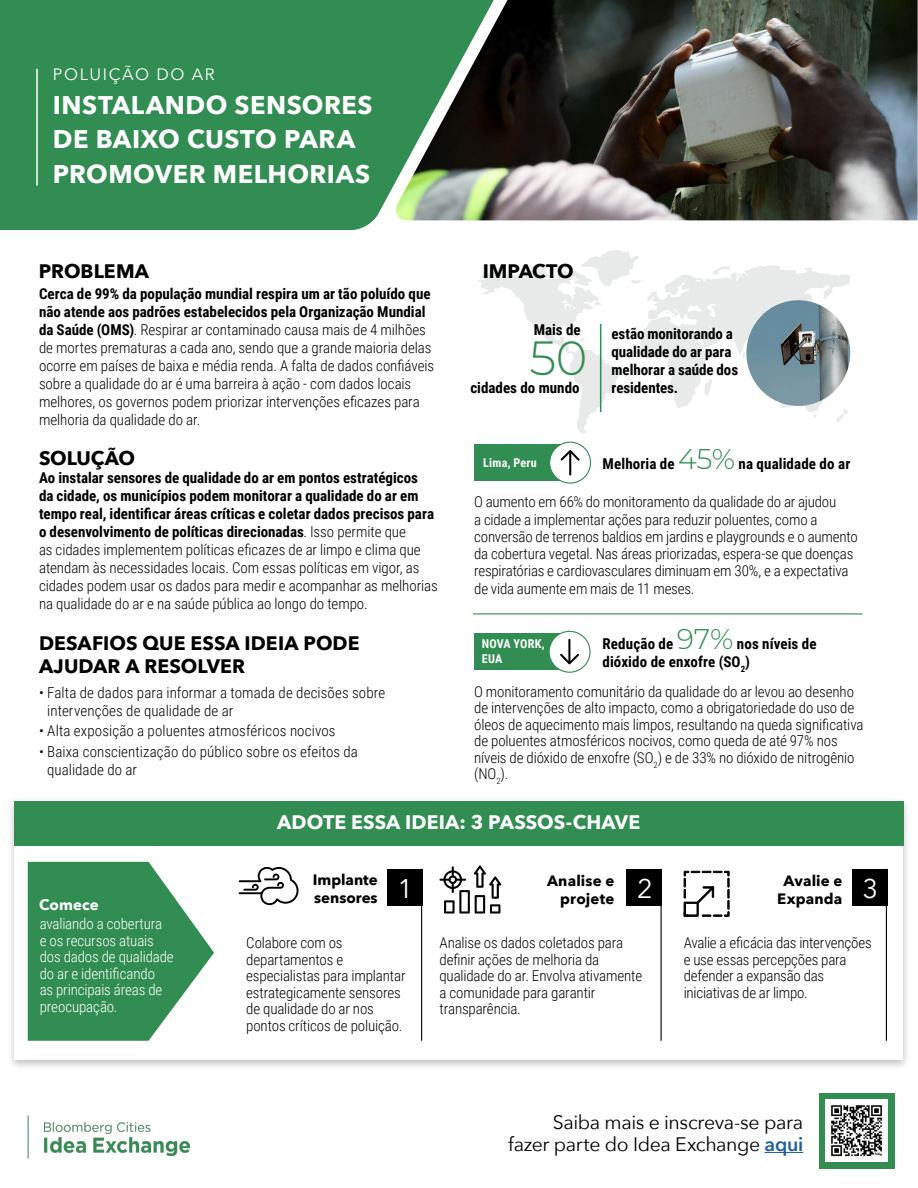
<style>
.page{position:relative;width:918px;height:1188px;background:#fff}
.page>*{position:absolute;margin:0;border:0;box-sizing:border-box;transform-origin:0 0}
.t1{font:300 48px "Montserrat";color:#328d52}
.t2{font:27px "Avenir Next";color:#fff}
.t3{font:700 25.5px/34.5px "Avenir Next";letter-spacing:.015em;color:#fff}
.t4{font:700 19.5px/22.5px "Avenir Next";color:#000}
.t5{font:19.5px/22.5px "Avenir Next";letter-spacing:-.02em;color:#000;text-align:right}
.t6{font:700 19.5px "Avenir Next";color:#fff}
.t7{font:16.5px "Avenir Next";letter-spacing:.1em;color:#fff}
.t8{font:300 15px/16.5px "Roboto Condensed";letter-spacing:-.01em;color:#000}
.t9{font:700 15px/18px "Roboto Condensed";color:#000}
.t10{font:300 15px/16.5px "Roboto Condensed";letter-spacing:-.01em;color:#fff}
.t11{font:700 15px/18px "Avenir Next";letter-spacing:.01em;color:#000}
.t12{font:700 15px "Avenir Next";letter-spacing:.01em;color:#fff}
.t13{font:700 12.15px/14.5px "Roboto Condensed";letter-spacing:.015em;color:#fff}
.s1{font-weight:700}
.s2{font-family:"Montserrat";font-weight:300;font-size:28.5px;color:#328d52}
.s3{font-weight:600;color:#215e9e}
</style>
<div class="page">
<img style="left:44px;top:1123px;width:145px;height:32px">
<hr style="left:28px;top:1115px;width:1px;height:44px;background:#328d52">
<svg style="left:819px;top:1094px;width:75px;height:75px;background:#4c9b68"></svg>
<img style="left:826px;top:1100px;width:61px;height:61px">
<hr style="left:765px;top:1152px;width:38px;height:1px;background:#215e9e">
<div style="left:7px;top:796px;width:904px;height:275px;background:#000;opacity:.25"></div>
<div style="left:14px;top:801px;width:889px;height:259px;background:#fff"></div>
<svg style="left:478px;top:250px;width:373px;height:183px"></svg>
<div style="left:14px;top:801px;width:890px;height:45px;background:#328d52"></div>
<div style="left:387px;top:869px;width:35px;height:37px;background:#000"></div>
<hr style="left:421px;top:869px;width:1px;height:172px;background:#000">
<div style="left:852px;top:869px;width:35px;height:37px;background:#000"></div>
<hr style="left:886px;top:869px;width:1px;height:172px;background:#000">
<div style="left:627px;top:869px;width:35px;height:37px;background:#000"></div>
<hr style="left:661px;top:869px;width:1px;height:172px;background:#000">
<img style="left:541px;top:0;width:377px;height:220px">
<svg style="left:239px;top:867px;width:60px;height:38px"></svg>
<hr style="left:600px;top:324px;width:1px;height:88px;background:#328d52">
<div style="left:474px;top:444px;width:91px;height:37px;background:#328d52"></div>
<div style="left:550px;top:442px;width:41px;height:41px;background:#fff;border-radius:50%"></div>
<div style="left:549px;top:442px;width:42px;height:42px;border:1px solid #328d52;border-radius:50%"></div>
<svg style="left:560px;top:450px;width:20px;height:13px"></svg>
<hr style="left:569px;top:453px;width:2px;height:22px;background:#000">
<div style="left:474px;top:633px;width:102px;height:37px;background:#328d52"></div>
<div style="left:549px;top:631px;width:41px;height:41px;background:#fff;border-radius:50%"></div>
<div style="left:549px;top:631px;width:42px;height:42px;border:1px solid #328d52;border-radius:50%"></div>
<svg style="left:560px;top:652px;width:19px;height:13px"></svg>
<hr style="left:568px;top:640px;width:2px;height:22px;background:#000">
<hr style="left:473px;top:613px;width:390px;height:1px;background:#328d52">
<img style="left:746px;top:300px;width:104px;height:106px">
<svg style="left:28px;top:862px;width:186px;height:179px"></svg>
<svg style="left:440px;top:865px;width:61px;height:49px"></svg>
<svg style="left:684px;top:871px;width:46px;height:46px"></svg>
<svg style="left:0;top:0;width:541px;height:231px;background:#3d8655"></svg>
<hr style="left:36px;top:69px;width:2px;height:117px;background:#fff">
<p class="t7" style="left:53px;top:61px;width:163px">POLUIÇÃO DO AR</p>
<h3 class="t3" style="left:53px;top:87px;width:321px">INSTALANDO SENSORES<br>DE BAIXO CUSTO PARA<br>PROMOVER MELHORIAS</h3>
<h3 class="t4" style="left:39px;top:260px;width:112px">PROBLEMA</h3>
<h3 class="t4" style="left:483px;top:260px;width:92px">IMPACTO</h3>
<p class="t8" style="left:39px;top:284px;width:397px;line-height:18px"><span class="s1">Cerca de 99% da população mundial respira um ar tão poluído que não atende aos padrões estabelecidos pela Organização Mundial da Saúde (OMS)</span>. Respirar ar contaminado causa mais de 4 milhões de mortes prematuras a cada ano, sendo que a grande maioria delas ocorre em países de baixa e média renda. A falta de dados confiáveis sobre a qualidade do ar é uma barreira à ação - com dados locais melhores, os governos podem priorizar intervenções eficazes para melhoria da qualidade do ar.</p>
<h3 class="t4" style="left:39px;top:447px;width:97px">SOLUÇÃO</h3>
<p class="t8" style="left:39px;top:468px;width:400px;line-height:18px"><span class="s1">Ao instalar sensores de qualidade do ar em pontos estratégicos<br>da cidade, os municípios podem monitorar a qualidade do ar em tempo real, identificar áreas críticas e coletar dados precisos para o desenvolvimento de políticas direcionadas</span>. Isso permite que<br>as cidades implementem políticas eficazes de ar limpo e clima que atendam às necessidades locais. Com essas políticas em vigor, as cidades podem usar os dados para medir e acompanhar as melhorias na qualidade do ar e na saúde pública ao longo do tempo.</p>
<p class="t9" style="left:534px;top:320px;width:49px">Mais de</p>
<p class="t9" style="left:612px;top:324px;width:128px">estão monitorando a qualidade do ar para melhorar a saúde dos residentes.</p>
<h1 class="t1" style="left:529px;top:326px;width:60px">50</h1>
<p class="t9" style="left:470px;top:378px;width:111px">cidades do mundo</p>
<p class="t13" style="left:483px;top:455px;width:55px">Lima, Peru</p>
<p class="t9" style="left:603px;top:455px;width:249px">Melhoria de <span class="s2">45%</span> na qualidade do ar</p>
<p class="t8" style="left:474px;top:493px;width:385px;line-height:17.4px">O aumento em 66% do monitoramento da qualidade do ar ajudou<br>a cidade a implementar ações para reduzir poluentes, como a conversão de terrenos baldios em jardins e playgrounds e o aumento da cobertura vegetal. Nas áreas priorizadas, espera-se que doenças respiratórias e cardiovasculares diminuam em 30%, e a expectativa de vida aumente em mais de 11 meses.</p>
<h3 class="t4" style="left:39px;top:632px;width:322px">DESAFIOS QUE ESSA IDEIA PODE<br>AJUDAR A RESOLVER</h3>
<p class="t8" style="left:47px;top:683px;width:340px;line-height:18px;text-indent:-8px">• Falta de dados para informar a tomada de decisões sobre intervenções de qualidade de ar</p>
<p class="t8" style="left:39px;top:722px;width:298px">• Alta exposição a poluentes atmosféricos nocivos</p>
<p class="t8" style="left:47px;top:742px;width:312px;line-height:18px;text-indent:-8px">• Baixa conscientização do público sobre os efeitos da qualidade do ar</p>
<p class="t13" style="left:482px;top:636px;width:65px">NOVA YORK,<br>EUA</p>
<p class="t9" style="left:603px;top:634px;width:216px">Redução de <span class="s2">97%</span> nos níveis de dióxido de enxofre (SO<sub>2</sub>)</p>
<p class="t8" style="left:474px;top:682px;width:391px">O monitoramento comunitário da qualidade do ar levou ao desenho de intervenções de alto impacto, como a obrigatoriedade do uso de óleos de aquecimento mais limpos, resultando na queda significativa de poluentes atmosféricos nocivos, como queda de até 97% nos níveis de dióxido de enxofre (SO<sub>2</sub>) e de 33% no dióxido de nitrogênio (NO<sub>2</sub>).</p>
<p class="t12" style="left:39px;top:892px;width:61px">Comece</p>
<p class="t10" style="left:40px;top:915px;width:136px">avaliando a cobertura<br>e os recursos atuais dos dados de qualidade do ar e identificando<br>as principais áreas de preocupação.</p>
<h3 class="t6" style="left:277px;top:805px;width:365px">ADOTE ESSA IDEIA: 3 PASSOS-CHAVE</h3>
<p class="t11" style="left:313px;top:871px;width:66px">Implante sensores</p>
<p class="t8" style="left:246px;top:934px;width:161px">Colabore com os departamentos e especialistas para implantar estrategicamente sensores de qualidade do ar nos pontos críticos de poluição.</p>
<p class="t11" style="left:777px;top:872px;width:67px;text-align:center">Avalie e<br>Expanda</p>
<p class="t11" style="left:547px;top:872px;width:69px;text-align:right">Analise e projete</p>
<h2 class="t2" style="left:398px;top:866px;width:17px">1</h2>
<h2 class="t2" style="left:637px;top:866px;width:17px">2</h2>
<h2 class="t2" style="left:863px;top:866px;width:17px">3</h2>
<p class="t8" style="left:684px;top:934px;width:190px">Avalie a eficácia das intervenções e use essas percepções para defender a expansão das iniciativas de ar limpo.</p>
<p class="t8" style="left:439px;top:934px;width:204px">Analise os dados coletados para definir ações de melhoria da qualidade do ar. Envolva ativamente a comunidade para garantir transparência.</p>
<h3 class="t5" style="left:508px;top:1110px;width:297px">Saiba mais e inscreva-se para fazer parte do Idea Exchange <span class="s3">aqui</span></h3>
</div>
